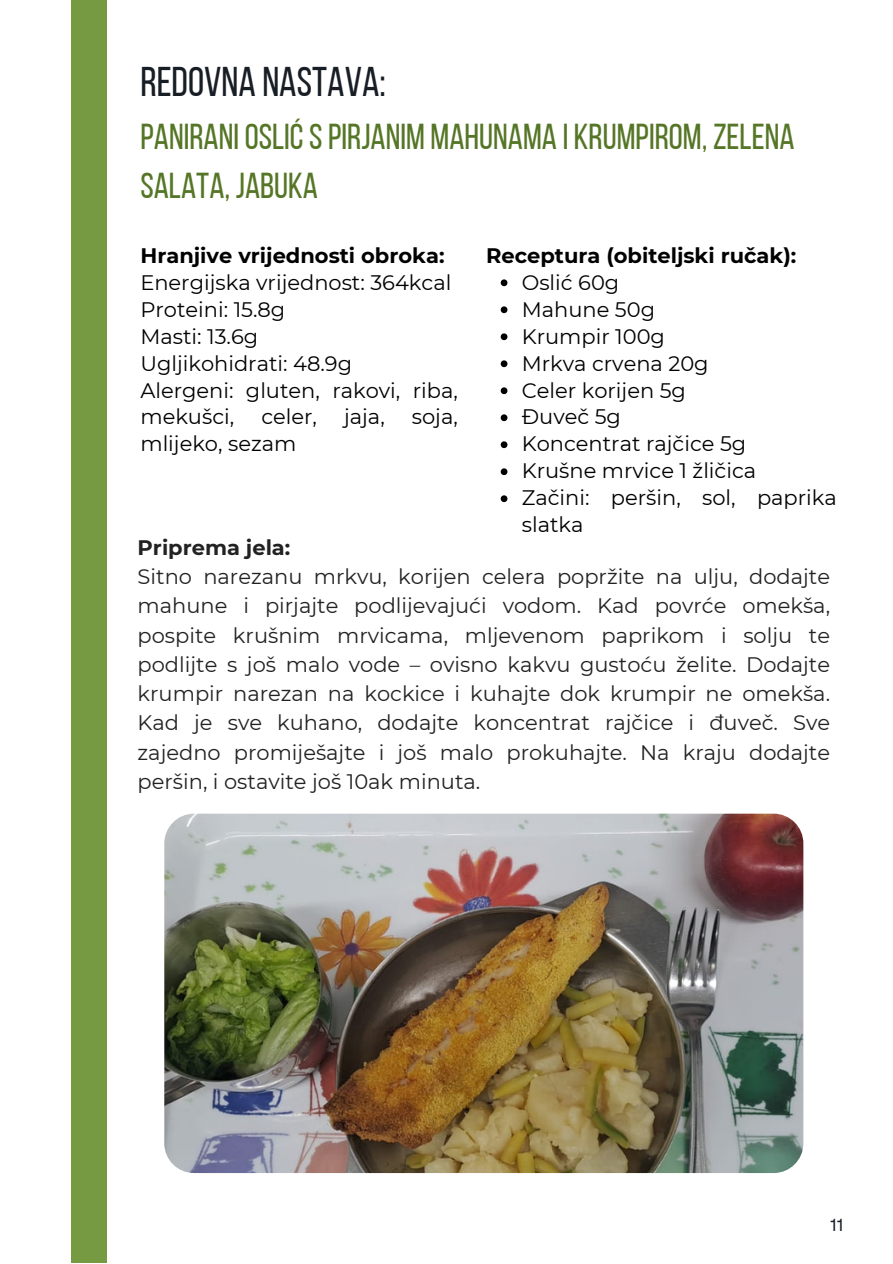
<style>
.page{position:relative;width:893px;height:1264px;background:#fff}
.page>*{position:absolute;margin:0;border:0;box-sizing:border-box;transform-origin:0 0}
.t1{font:41.4px "Bebas Neue";color:#181e25}
.t2{font:36px/49.5px "Bebas Neue";color:#557626}
.t3{font:21px/29.2px "Montserrat";color:#222;text-align:justify}
.t4{font:21px/27px "Montserrat";color:#000}
.t5{font:700 21px "Montserrat";color:#000}
.t6{font:700 21px "Montserrat";color:#222}
.t7{font:17.4px "Garet";color:#181e25}
</style>
<div class="page">
<div style="left:71px;top:0;width:36px;height:1262px;background:#759a41"></div>
<img style="left:164px;top:813px;width:639px;height:360px;border-radius:30px">
<svg style="left:500px;top:279px;width:7px;height:7px"></svg>
<svg style="left:500px;top:306px;width:7px;height:7px"></svg>
<svg style="left:500px;top:333px;width:7px;height:7px"></svg>
<svg style="left:500px;top:360px;width:7px;height:7px"></svg>
<svg style="left:500px;top:387px;width:7px;height:7px"></svg>
<svg style="left:500px;top:414px;width:7px;height:7px"></svg>
<svg style="left:500px;top:441px;width:7px;height:7px"></svg>
<svg style="left:500px;top:468px;width:7px;height:7px"></svg>
<svg style="left:500px;top:495px;width:7px;height:7px"></svg>
<p class="t1" style="left:140px;top:65px;width:247px">REDOVNA NASTAVA:</p>
<p class="t2" style="left:140px;top:115px;width:655px">PANIRANI OSLIĆSPIRJANIM MAHUNAMA I KRUMPIROM, ZELENA<br>SALATA, JABUKA</p>
<p class="t5" style="left:140px;top:242px;width:305px">Hranjive vrijednosti obroka:</p>
<p class="t4" style="left:140px;top:268px;width:312px">Energijska vrijednost: 364kcal</p>
<p class="t4" style="left:140px;top:295px;width:146px">Proteini: 15.8g</p>
<p class="t4" style="left:140px;top:322px;width:119px">Masti: 13.6g</p>
<p class="t4" style="left:140px;top:349px;width:213px">Ugljikohidrati: 48.9g</p>
<p class="t4" style="left:140px;top:376px;width:319px">Alergeni: gluten, rakovi, riba, mekušci,</p>
<p class="t4" style="left:261px;top:403px;width:57px">celer,</p>
<p class="t4" style="left:344px;top:403px;width:42px">jaja,</p>
<p class="t4" style="left:412px;top:403px;width:47px">soja,</p>
<p class="t4" style="left:140px;top:430px;width:157px">mlijeko, sezam</p>
<p class="t5" style="left:486px;top:242px;width:312px">Receptura (obiteljski ručak):</p>
<p class="t4" style="left:521px;top:268px;width:99px">Oslić 60g</p>
<p class="t4" style="left:521px;top:295px;width:135px">Mahune 50g</p>
<p class="t4" style="left:521px;top:322px;width:145px">Krumpir 100g</p>
<p class="t4" style="left:521px;top:349px;width:188px">Mrkva crvena 20g</p>
<p class="t4" style="left:521px;top:376px;width:166px">Celer korijen 5g</p>
<p class="t4" style="left:521px;top:403px;width:101px">Đuveč 5g</p>
<p class="t4" style="left:521px;top:430px;width:226px">Koncentrat rajčice 5g</p>
<p class="t4" style="left:521px;top:457px;width:236px">Krušne mrvice 1 žličica</p>
<p class="t4" style="left:521px;top:484px;width:316px">Začini: peršin, sol, paprika slatka</p>
<p class="t6" style="left:138px;top:534px;width:154px">Priprema jela:</p>
<p class="t3" style="left:138px;top:562px;width:694px">Sitno narezanu mrkvu, korijen celera popržite na ulju, dodajte mahune i pirjajte podlijevajući vodom. Kad povrće omekša, pospite krušnim mrvicama, mljevenom paprikom i solju te podlijte s još malo vode – ovisno kakvu gustoću želite. Dodajte krumpir narezan na kockice i kuhajte dok krumpir ne omekša.<br>Kad je sve kuhano, dodajte koncentrat rajčice i đuveč. Sve zajedno promiješajte i još malo prokuhajte. Na kraju dodajte peršin, i ostavite još 10ak minuta.</p>
<p class="t7" style="left:830px;top:1212px;width:15px">11</p>
</div>
